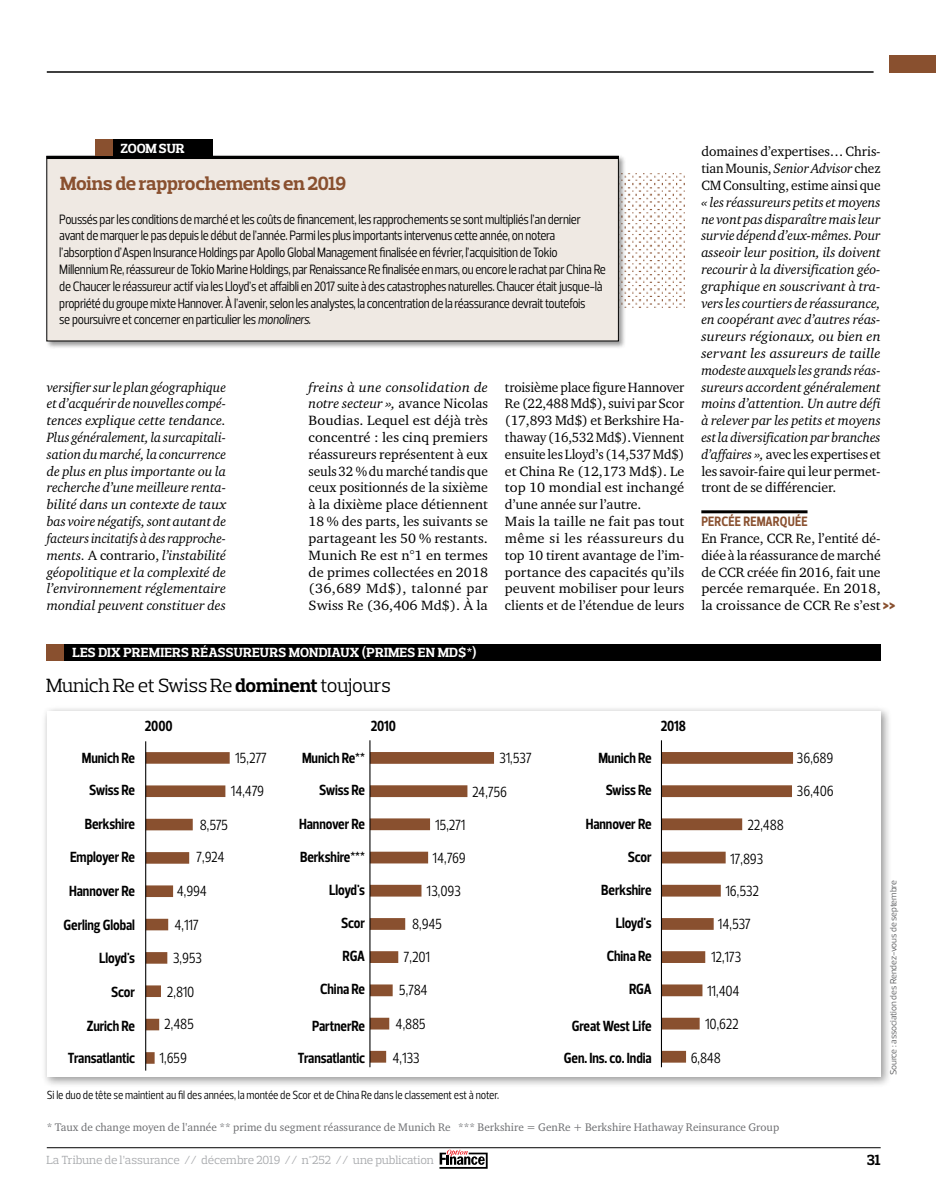
<style>
.page{position:relative;width:936px;height:1191px;background:#fff}
.page>*{position:absolute;margin:0;border:0;box-sizing:border-box;transform-origin:0 0}
.t1{font:19.5px "Prelo Slab";letter-spacing:-.005em;color:#000}
.t2{font:700 19.5px "Prelo Slab";letter-spacing:-.015em;color:#89502f}
.t3{font:700 expanded 16.8px "Prelo";color:#89502f}
.t4{font:700 15px "Prelo Condensed";letter-spacing:-.01em;color:#000}
.t5{font:15px/32.5px "Prelo Condensed";letter-spacing:-.02em;color:#000}
.t6{font:700 15px "Prelo Slab";color:#000}
.t7{font:italic 13.8px/16.8px "Charter ITC Std";letter-spacing:-.005em;color:#000;text-align:justify}
.t8{font:13.8px/16.8px "Charter ITC Std";color:#000;text-align:justify}
.t9{font:13.8px/16.8px "Prelo Condensed";letter-spacing:-.02em;color:#000}
.t10{font:700 13.8px "Prelo Condensed";letter-spacing:.01em;color:#89502f}
.t11{font:700 13.5px "Prelo Slab";letter-spacing:.015em;color:#fff}
.t12{font:12px "Prelo Condensed";letter-spacing:-.005em;color:#000}
.t13{font:12px "Prelo Slab";letter-spacing:-.01em;color:#a7a9ac}
.t14{font:11.25px "Charter ITC Std";color:#6d6e71}
.t15{font:9px "Prelo";letter-spacing:-.005em;color:#58595b}
.s1{font-style:italic}
.s2{font-style:normal}
.s3{font-weight:700}
</style>
<div class="page">
<div style="left:889px;top:55px;width:46px;height:17px;background:#89502f"></div>
<hr style="left:47px;top:1147px;width:833px;height:1px;background:#000">
<hr style="left:47px;top:71px;width:826px;height:2px;background:#000">
<svg style="left:439px;top:1152px;width:49px;height:17px"></svg>
<svg style="left:439px;top:1149px;width:48px;height:19px"></svg>
<div style="left:42px;top:705px;width:849px;height:382px;background:#000;opacity:.4"></div>
<div style="left:47px;top:710px;width:833px;height:366px;background:#fff"></div>
<div style="left:64px;top:643px;width:816px;height:17px;background:#000"></div>
<div style="left:47px;top:643px;width:17px;height:17px;background:#89502f"></div>
<img style="left:626px;top:173px;width:58px;height:134px">
<hr style="left:701px;top:510px;width:106px;height:3px;background:#000">
<div style="left:45px;top:154px;width:581px;height:195px;background:#000;opacity:.4"></div>
<div style="left:47px;top:156px;width:571px;height:185px;background:#efe9e3"></div>
<div style="left:112px;top:139px;width:100px;height:17px;background:#000"></div>
<div style="left:95px;top:139px;width:17px;height:17px;background:#89502f"></div>
<hr style="left:47px;top:156px;width:571px;height:3px;background:#000">
<svg style="left:146px;top:752px;width:84px;height:311px"></svg>
<hr style="left:145px;top:741px;width:1px;height:329px;background:#000">
<svg style="left:662px;top:752px;width:131px;height:310px"></svg>
<hr style="left:661px;top:740px;width:1px;height:327px;background:#000">
<svg style="left:370px;top:752px;width:124px;height:310px"></svg>
<hr style="left:369px;top:740px;width:1px;height:327px;background:#000">
<p class="t11" style="left:121px;top:140px;width:65px">ZOOM SUR</p>
<h1 class="t2" style="left:60px;top:171px;width:287px">Moins de rapprochements en 2019</h1>
<p class="t9" style="left:59px;top:211px;width:548px">Poussés par les conditions de marché et les coûts de financement, les rapprochements se sont multipliés l’an dernier avant de marquer le pas depuis le début de l’année. Parmi les plus importants intervenus cette année, on notera l’absorption d’Aspen Insurance Holdings par Apollo Global Management finalisée en février, l’acquisition de Tokio Millennium Re, réassureur de Tokio Marine Holdings, par Renaissance Re finalisée en mars, ou encore le rachat par China Re de Chaucer le réassureur actif via les Lloyd’s et affaibli en 2017 suite à des catastrophes naturelles. Chaucer était jusque-là propriété du groupe mixte Hannover. À l’avenir, selon les analystes, la concentration de la réassurance devrait toutefois<br>se poursuivre et concerner en particulier les <span class="s1">monoliners.</span></p>
<p class="t7" style="left:47px;top:378px;width:181px">versifier sur le plan géographique et d’acquérir de nouvelles compé&shy;tences explique cette tendance.<br>Plus généralement, la surcapitali&shy;sation du marché, la concurrence de plus en plus importante ou la recherche d’une meilleure renta&shy;bilité dans un contexte de taux bas voire négatifs, sont autant de facteurs incitatifs à des rapproche&shy;ments. <span class="s2">A contrario,</span> l’instabilité géopolitique et la complexité de l’environnement réglementaire mondial peuvent constituer des</p>
<p class="t8" style="left:308px;top:378px;width:181px"><span class="s1">freins à une consolidation de notre secteur »,</span> avance Nicolas Boudias. Lequel est déjà très concentré : les cinq premiers réassureurs représentent à eux seuls 32 % du marché tandis que ceux positionnés de la sixième à la dixième place détiennent 18 % des parts, les suivants se partageant les 50 % restants.<br>Munich Re est n°1 en termes de primes collectées en 2018 (36,689 Md$), talonné par Swiss Re (36,406 Md$). À la</p>
<p class="t8" style="left:505px;top:378px;width:181px;text-align:left">troisième place figure Hannover<br>Re (22,488 Md$), suivi par Scor (17,893 Md$) et Berkshire Ha&shy;thaway (16,532 Md$). Viennent ensuite les Lloyd’s (14,537 Md$) et China Re (12,173 Md$). Le top 10 mondial est inchangé d’une année sur l’autre.<br>Mais la taille ne fait pas tout même si les réassureurs du top 10 tirent avantage de l’im&shy;portance des capacités qu’ils peuvent mobiliser pour leurs clients et de l’étendue de leurs</p>
<p class="t11" style="left:72px;top:644px;width:406px">LES DIX PREMIERS RÉASSUREURS MONDIAUX (PRIMES EN MD$*)</p>
<h1 class="t1" style="left:46px;top:673px;width:346px">Munich Re et Swiss Re <span class="s3">dominent</span> toujours</h1>
<p class="t4" style="left:145px;top:716px;width:29px">2000</p>
<p class="t4" style="left:370px;top:716px;width:27px">2010</p>
<p class="t4" style="left:660px;top:716px;width:27px">2018</p>
<p class="t8" style="left:701px;top:143px;width:181px">domaines d’expertises… Chris&shy;tian Mounis, <span class="s1">Senior Advisor</span> chez CM Consulting, estime ainsi que</p>
<p class="t7" style="left:701px;top:193px;width:183px;text-align:left">« les réassureurs petits et moyens ne vont pas disparaître mais leur survie dépend d’eux-mêmes. Pour asseoir leur position, ils doivent recourir à la diversification géo&shy;graphique en souscrivant à tra&shy;vers les courtiers de réassurance, en coopérant avec d’autres réas&shy;sureurs régionaux, ou bien en servant les assureurs de taille modeste auxquels les grands réas&shy;sureurs accordent généralement moins d’attention. Un autre défi à relever par les petits et moyens est la diversification par branches d’affaires », <span class="s2">avec les expertises et les savoir-faire qui leur permet&shy;tront de se différencier.</span></p>
<p class="t10" style="left:701px;top:513px;width:108px">PERCÉE REMARQUÉE</p>
<p class="t8" style="left:701px;top:529px;width:181px">En France, CCR Re, l’entité dé&shy;diée à la réassurance de marché de CCR créée fin 2016, fait une percée remarquée. En 2018, la croissance de CCR Re s’est</p>
<p class="t3" style="left:882px;top:594px;width:14px">&gt;&gt;</p>
<p class="t4" style="left:302px;top:749px;width:64px">Munich Re**</p>
<p class="t4" style="left:598px;top:749px;width:55px">Munich Re</p>
<p class="t4" style="left:82px;top:749px;width:55px">Munich Re</p>
<p class="t5" style="left:235px;top:742px;width:33px">15,277</p>
<p class="t5" style="left:499px;top:742px;width:34px">31,537</p>
<p class="t5" style="left:796px;top:742px;width:38px">36,689</p>
<p class="t5" style="left:796px;top:775px;width:39px">36,406</p>
<p class="t5" style="left:747px;top:808px;width:38px">22,488</p>
<p class="t5" style="left:730px;top:842px;width:35px">17,893</p>
<p class="t5" style="left:725px;top:875px;width:35px">16,532</p>
<p class="t5" style="left:718px;top:907px;width:35px">14,537</p>
<p class="t5" style="left:711px;top:941px;width:32px">12,173</p>
<p class="t5" style="left:705px;top:974px;width:36px">11,404<br>10,622</p>
<p class="t5" style="left:690px;top:1041px;width:32px">6,848</p>
<p class="t4" style="left:89px;top:781px;width:47px">Swiss Re</p>
<p class="t4" style="left:319px;top:781px;width:47px">Swiss Re</p>
<p class="t4" style="left:605px;top:781px;width:47px">Swiss Re</p>
<p class="t4" style="left:85px;top:814px;width:52px">Berkshire</p>
<p class="t4" style="left:70px;top:848px;width:66px">Employer Re</p>
<p class="t4" style="left:300px;top:848px;width:66px">Berkshire***</p>
<p class="t4" style="left:627px;top:848px;width:25px">Scor</p>
<p class="t4" style="left:69px;top:881px;width:67px">Hannover Re</p>
<p class="t5" style="left:231px;top:775px;width:35px">14,479</p>
<p class="t5" style="left:472px;top:776px;width:36px">24,756</p>
<p class="t4" style="left:299px;top:814px;width:67px">Hannover Re</p>
<p class="t4" style="left:585px;top:814px;width:67px">Hannover Re</p>
<p class="t5" style="left:432px;top:808px;width:35px">15,271<br>14,769</p>
<p class="t5" style="left:412px;top:875px;width:50px;text-indent:15px">13,093<br>8,945</p>
<p class="t5" style="left:399px;top:941px;width:33px;text-align:center">7,201<br>5,784</p>
<p class="t5" style="left:395px;top:1007px;width:32px">4,885</p>
<p class="t5" style="left:392px;top:1041px;width:29px">4,133</p>
<p class="t5" style="left:196px;top:808px;width:33px">8,575<br>7,924</p>
<p class="t5" style="left:177px;top:875px;width:32px">4,994</p>
<p class="t5" style="left:174px;top:908px;width:26px">4,117</p>
<p class="t5" style="left:173px;top:942px;width:31px">3,953</p>
<p class="t5" style="left:164px;top:975px;width:32px">2,810<br>2,485</p>
<p class="t5" style="left:160px;top:1041px;width:29px">1,659</p>
<p class="t4" style="left:329px;top:880px;width:37px">Lloyd's</p>
<p class="t4" style="left:601px;top:880px;width:52px">Berkshire</p>
<p class="t4" style="left:341px;top:913px;width:25px">Scor</p>
<p class="t4" style="left:615px;top:913px;width:37px">Lloyd's</p>
<p class="t4" style="left:64px;top:915px;width:73px">Gerling Global</p>
<p class="t4" style="left:342px;top:947px;width:24px">RGA</p>
<p class="t4" style="left:606px;top:947px;width:46px">China Re</p>
<p class="t4" style="left:320px;top:979px;width:46px">China Re</p>
<p class="t4" style="left:629px;top:979px;width:24px">RGA</p>
<p class="t4" style="left:99px;top:949px;width:37px">Lloyd's</p>
<p class="t4" style="left:111px;top:982px;width:25px">Scor</p>
<p class="t4" style="left:87px;top:1016px;width:50px">Zurich Re</p>
<p class="t4" style="left:312px;top:1016px;width:54px">PartnerRe</p>
<p class="t4" style="left:571px;top:1016px;width:81px">Great West Life</p>
<p class="t4" style="left:68px;top:1048px;width:69px">Transatlantic</p>
<p class="t4" style="left:298px;top:1048px;width:69px">Transatlantic</p>
<p class="t4" style="left:564px;top:1048px;width:89px">Gen. Ins. co. India</p>
<p class="t12" style="left:47px;top:1087px;width:454px">Si le duo de tête se maintient au fil des années, la montée de Scor et de China Re dans le classement est à noter.</p>
<p class="t14" style="left:47px;top:1120px;width:733px">* Taux de change moyen de l'année ** prime du segment réassurance de Munich Re *** Berkshire = GenRe + Berkshire Hathaway Reinsurance Group</p>
<p class="t13" style="left:46px;top:1153px;width:389px">La Tribune de l’assurance // décembre 2019 // n°252 // une publication</p>
<p class="t15" style="left:887px;top:1075px;width:197px;rotate:-90deg">Source : association des Rendez-vous de septembre</p>
<p class="t6" style="left:867px;top:1150px;width:15px">31</p>
</div>
